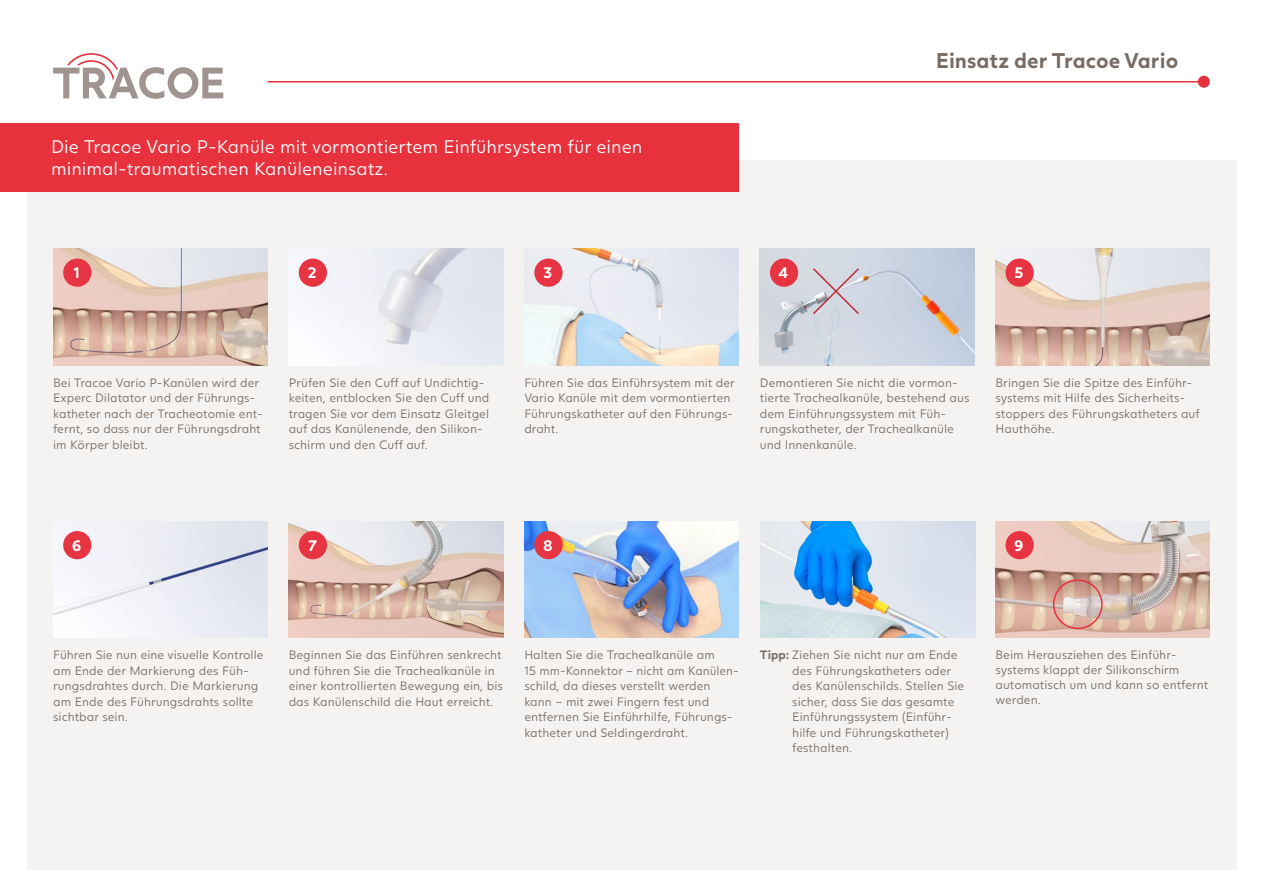
<style>
.page{position:relative;width:1263px;height:893px;background:#fff}
.page>*{position:absolute;margin:0;border:0;box-sizing:border-box;transform-origin:0 0}
.t1{font:700 21px "Juli Sans";color:#786c65}
.t2{font:300 18px/21.6px "Juli Sans";color:#fff}
.t3{font:700 15px "Juli Sans";color:#fff}
.t4{font:300 12px/15.5px "Juli Sans";color:#786c65}
.s1{font-weight:700}
</style>
<div class="page">
<div style="left:27px;top:161px;width:1209px;height:709px;background:#f5f3f1"></div>
<svg style="left:53px;top:53px;width:170px;height:46px"></svg>
<div style="left:0;top:123px;width:739px;height:69px;background:#e7323e"></div>
<img style="left:289px;top:249px;width:214px;height:116px">
<img style="left:524px;top:249px;width:215px;height:116px">
<img style="left:995px;top:249px;width:215px;height:116px">
<img style="left:289px;top:521px;width:214px;height:117px">
<img style="left:760px;top:249px;width:214px;height:116px">
<img style="left:524px;top:521px;width:215px;height:117px">
<img style="left:761px;top:521px;width:214px;height:117px">
<img style="left:995px;top:521px;width:215px;height:117px">
<hr style="left:267px;top:81px;width:937px;height:1px;background:#e7323e">
<div style="left:1198px;top:76px;width:12px;height:12px;background:#e7323e;border-radius:50%"></div>
<svg style="left:811px;top:267px;width:49px;height:49px"></svg>
<div style="left:1053px;top:579px;width:50px;height:50px;border:2px solid #e7323e;border-radius:50%"></div>
<img style="left:53px;top:249px;width:214px;height:116px">
<img style="left:53px;top:521px;width:214px;height:117px">
<div style="left:63px;top:259px;width:28px;height:28px;background:#e73442;border-radius:50%"></div>
<div style="left:299px;top:259px;width:28px;height:28px;background:#e73442;border-radius:50%"></div>
<div style="left:534px;top:259px;width:29px;height:28px;background:#e73442;border-radius:50%"></div>
<div style="left:770px;top:259px;width:28px;height:28px;background:#e73442;border-radius:50%"></div>
<div style="left:1005px;top:259px;width:29px;height:28px;background:#e73442;border-radius:50%"></div>
<div style="left:1005px;top:531px;width:29px;height:28px;background:#e73442;border-radius:50%"></div>
<div style="left:63px;top:531px;width:28px;height:28px;background:#e73442;border-radius:50%"></div>
<div style="left:299px;top:531px;width:28px;height:28px;background:#e73442;border-radius:50%"></div>
<div style="left:534px;top:531px;width:29px;height:28px;background:#e73442;border-radius:50%"></div>
<h2 class="t2" style="left:51px;top:136px;width:593px">Die Tracoe Vario P-Kanüle mit vormontiertem Einführsystem für einen minimal-traumatischen Kanüleneinsatz.</h2>
<h1 class="t1" style="left:936px;top:48px;width:244px">Einsatz der Tracoe Vario</h1>
<p class="t3" style="left:73px;top:264px;width:8px">1</p>
<p class="t3" style="left:308px;top:264px;width:10px">2</p>
<p class="t3" style="left:543px;top:264px;width:10px">3</p>
<p class="t3" style="left:778px;top:264px;width:12px">4</p>
<p class="t3" style="left:1014px;top:264px;width:10px">5</p>
<p class="t4" style="left:53px;top:375px;width:211px">Bei Tracoe Vario P-Kanülen wird der<br>Experc Dilatator und der Führungs&shy;katheter nach der Tracheotomie ent&shy;fernt, so dass nur der Führungsdraht im Körper bleibt.</p>
<p class="t4" style="left:289px;top:375px;width:202px">Prüfen Sie den Cuff auf Undichtig&shy;keiten, entblocken Sie den Cuff und tragen Sie vor dem Einsatz Gleitgel auf das Kanülenende, den Silikon&shy;schirm und den Cuff auf.</p>
<p class="t4" style="left:524px;top:375px;width:212px">Führen Sie das Einführsystem mit der<br>Vario Kanüle mit dem vormontierten<br>Führungskatheter auf den Führungs&shy;draht.</p>
<p class="t4" style="left:760px;top:375px;width:211px">Demontieren Sie nicht die vormon&shy;tierte Trachealkanüle, bestehend aus dem Einführungssystem mit Füh&shy;rungskatheter, der Trachealkanüle und Innenkanüle.</p>
<p class="t4" style="left:995px;top:375px;width:206px">Bringen Sie die Spitze des Einführ&shy;systems mit Hilfe des Sicherheits&shy;stoppers des Führungskatheters auf<br>Hauthöhe.</p>
<p class="t3" style="left:72px;top:536px;width:11px">6</p>
<p class="t3" style="left:308px;top:536px;width:11px">7</p>
<p class="t3" style="left:543px;top:536px;width:11px">8</p>
<p class="t3" style="left:1014px;top:536px;width:11px">9</p>
<p class="t4" style="left:53px;top:647px;width:212px">Führen Sie nun eine visuelle Kontrolle am Ende der Markierung des Füh&shy;rungsdrahtes durch. Die Markierung am Ende des Führungsdrahts sollte sichtbar sein.</p>
<p class="t4" style="left:289px;top:647px;width:216px">Beginnen Sie das Einführen senkrecht und führen Sie die Trachealkanüle in einer kontrollierten Bewegung ein, bis das Kanülenschild die Haut erreicht.</p>
<p class="t4" style="left:524px;top:647px;width:216px">Halten Sie die Trachealkanüle am<br>15 mm-Konnektor – nicht am Kanülen&shy;schild, da dieses verstellt werden kann – mit zwei Fingern fest und entfernen Sie Einführhilfe, Führungs&shy;katheter und Seldingerdraht.</p>
<p class="t4" style="left:995px;top:647px;width:214px;line-height:15px">Beim Herausziehen des Einführ&shy;systems klappt der Silikonschirm automatisch um und kann so entfernt werden.</p>
<p class="t4" style="left:792px;top:647px;width:174px;text-indent:-32px"><span class="s1">Tipp:</span> Ziehen Sie nicht nur am Ende des Führungskatheters oder des Kanülenschilds. Stellen Sie sicher, dass Sie das gesamte<br>Einführungssystem (Einführ&shy;hilfe und Führungskatheter) festhalten.</p>
</div>
